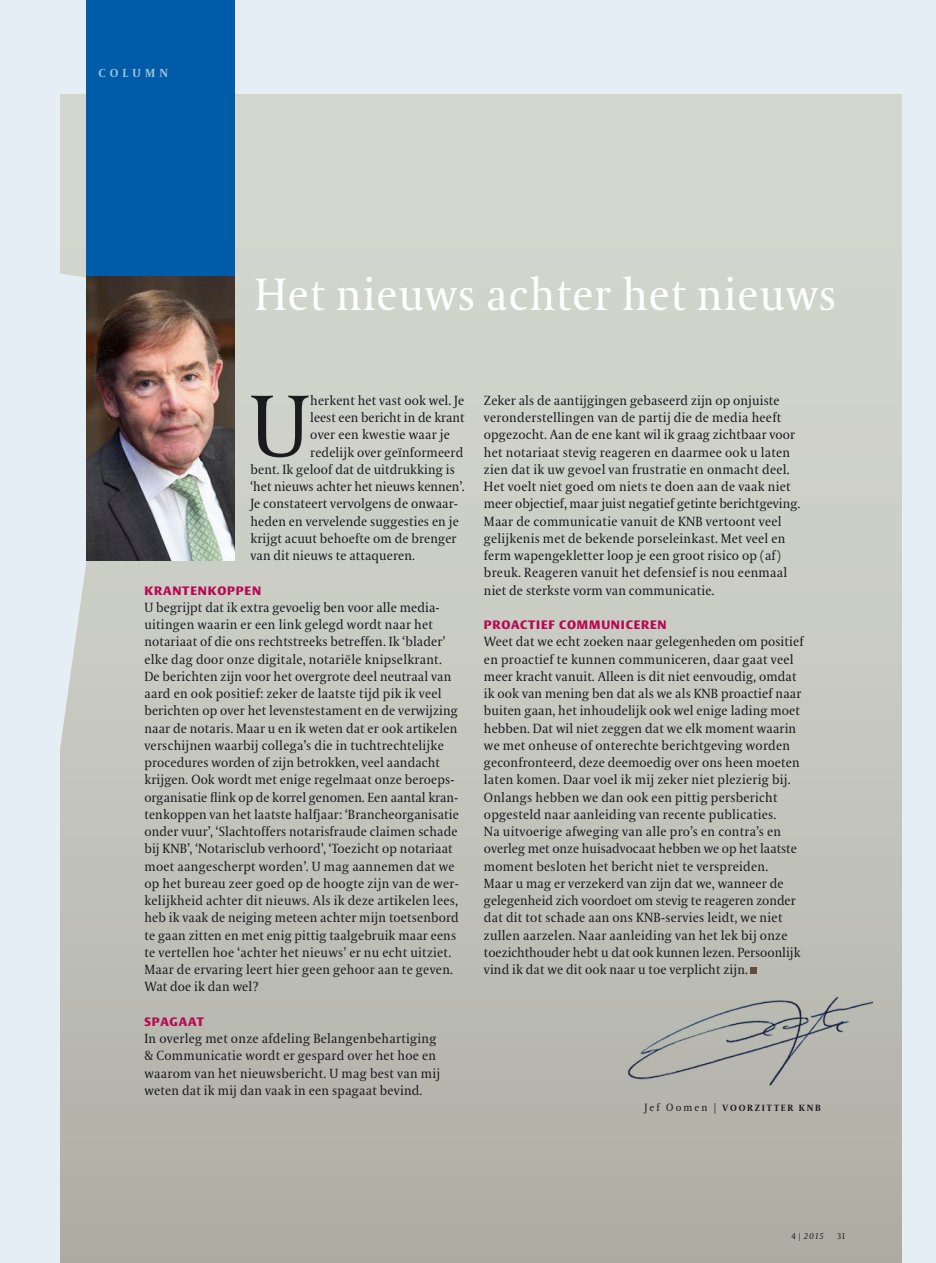
<style>
.page{position:relative;width:936px;height:1263px;background:#fff}
.page>*{position:absolute;margin:0;border:0;box-sizing:border-box;transform-origin:0 0}
.t1{font:87.3px "VPRO Coranto";color:#1a1a1f}
.t2{font:45px "VPRO Coranto";letter-spacing:.02em;color:#fff}
.t3{font:13.2px/17.2px "VPRO Coranto";letter-spacing:.01em;color:#1a1a1f}
.t4{font:700 12px "VPRO Vesta";letter-spacing:.07em;color:#b80852}
.t5{font:700 11.55px "VPRO Coranto";letter-spacing:.355em;color:#a4c3d5}
.t6{font:700 9px "VPRO Coranto";letter-spacing:.2em;color:#1a1a1f}
.t7{font:italic 8.25px "VPRO Coranto";color:#1a1a1f}
.t8{font:8.25px "VPRO Coranto Cn";color:#1a1a1f}
.s1{font-weight:400;font-size:10.5px}
.s2{font-family:"VPRO Coranto Cn";font-style:normal}
</style>
<div class="page">
<div style="left:0;top:0;width:935px;height:1263px;background:#e5eef5"></div>
<div style="left:60px;top:94px;width:841px;height:1169px;background:linear-gradient(to bottom,#d9dcd4,#b1b1a8)"></div>
<svg style="left:60px;top:270px;width:65px;height:553px;fill:#cacdc4"></svg>
<div style="left:86px;top:0;width:148px;height:560px;background:#005ba8"></div>
<img style="left:86px;top:276px;width:148px;height:284px">
<img style="left:625px;top:993px;width:247px;height:97px">
<div style="left:750px;top:968px;width:7px;height:6px;background:#5e4c3d"></div>
<p class="t5" style="left:99px;top:66px;width:71px">COLUMN</p>
<h2 class="t2" style="left:255px;top:268px;width:583px">Het nieuws achter het nieuws</h2>
<h1 class="t1" style="left:250px;top:375px;width:60px">U</h1>
<p class="t3" style="left:310px;top:392px;width:155px">herkent het vast ook wel. Je</p>
<p class="t3" style="left:310px;top:409px;width:156px">leest een bericht in de krant</p>
<p class="t3" style="left:310px;top:426px;width:141px">over een kwestie waar je</p>
<p class="t3" style="left:310px;top:443px;width:154px">redelijk over geïnformeerd</p>
<p class="t3" style="left:250px;top:461px;width:206px">bent. Ik geloof dat de uitdrukking is</p>
<p class="t3" style="left:250px;top:478px;width:215px">‘het nieuws achter het nieuws kennen’.</p>
<p class="t3" style="left:250px;top:495px;width:209px">Je constateert vervolgens de onwaar-</p>
<p class="t3" style="left:250px;top:512px;width:210px">heden en vervelende suggesties en je</p>
<p class="t3" style="left:250px;top:530px;width:208px">krijgt acuut behoefte om de brenger</p>
<p class="t3" style="left:250px;top:547px;width:166px">van dit nieuws te attaqueren.</p>
<p class="t4" style="left:144px;top:585px;width:118px">KRANTENKOPPEN</p>
<p class="t3" style="left:144px;top:599px;width:316px">U begrijpt dat ik extra gevoelig ben voor alle media&shy;uitingen waarin er een link gelegd wordt naar het notariaat of die ons rechtstreeks betreffen. Ik ‘blader’ elke dag door onze digitale, notariële knipselkrant.<br>De berichten zijn voor het overgrote deel neutraal van aard en ook positief: zeker de laatste tijd pik ik veel berichten op over het levenstestament en de verwijzing naar de notaris. Maar u en ik weten dat er ook artikelen verschijnen waarbij collega’s die in tuchtrechtelijke procedures worden of zijn betrokken, veel aandacht krijgen. Ook wordt met enige regelmaat onze beroeps&shy;organisatie flink op de korrel genomen. Een aantal kran&shy;tenkoppen van het laatste halfjaar: ‘Brancheorganisatie onder vuur’, ‘Slachtoffers notarisfraude claimen schade bij KNB’, ‘Notarisclub verhoord’, ‘Toezicht op notariaat moet aangescherpt worden’. U mag aannemen dat we op het bureau zeer goed op de hoogte zijn van de wer-- kelijkheid achter dit nieuws. Als ik deze artikelen lees, heb ik vaak de neiging meteen achter mijn toetsenbord te gaan zitten en met enig pittig taalgebruik maar eens te vertellen hoe ‘achter het nieuws’ er nu echt uitziet.<br>Maar de ervaring leert hier geen gehoor aan te geven.<br>Wat doe ik dan wel?</p>
<p class="t4" style="left:144px;top:1016px;width:61px">SPAGAAT</p>
<p class="t3" style="left:144px;top:1030px;width:297px">In overleg met onze afdeling Belangenbehartiging &amp; Communicatie wordt er gespard over het hoe en waarom van het nieuwsbericht. U mag best van mij weten dat ik mij dan vaak in een spagaat bevind.</p>
<p class="t3" style="left:484px;top:392px;width:318px">Zeker als de aantijgingen gebaseerd zijn op onjuiste veronderstellingen van de partij die de media heeft opgezocht. Aan de ene kant wil ik graag zichtbaar voor het notariaat stevig reageren en daarmee ook u laten zien dat ik uw gevoel van frustratie en onmacht deel.<br>Het voelt niet goed om niets te doen aan de vaak niet meer objectief, maar juist negatief getinte berichtgeving.<br>Maar de communicatie vanuit de KNB vertoont veel gelijkenis met de bekende porseleinkast. Met veel en ferm wapengekletter loop je een groot risico op (af) breuk. Reageren vanuit het defensief is nou eenmaal niet de sterkste vorm van communicatie.</p>
<p class="t4" style="left:484px;top:620px;width:184px">PROACTIEF COMMUNICEREN</p>
<p class="t3" style="left:484px;top:633px;width:321px">Weet dat we echt zoeken naar gelegenheden om positief en proactief te kunnen communiceren, daar gaat veel meer kracht vanuit. Alleen is dit niet eenvoudig, omdat ik ook van mening ben dat als we als KNB proactief naar buiten gaan, het inhoudelijk ook wel enige lading moet hebben. Dat wil niet zeggen dat we elk moment waarin we met onheuse of onterechte berichtgeving worden geconfronteerd, deze deemoedig over ons heen moeten laten komen. Daar voel ik mij zeker niet plezierig bij.<br>Onlangs hebben we dan ook een pittig persbericht opgesteld naar aanleiding van recente publicaties.<br>Na uitvoerige afweging van alle pro’s en contra’s en overleg met onze huisadvocaat hebben we op het laatste moment besloten het bericht niet te verspreiden.<br>Maar u mag er verzekerd van zijn dat we, wanneer de gelegenheid zich voordoet om stevig te reageren zonder dat dit tot schade aan ons KNB-servies leidt, we niet zullen aarzelen. Naar aanleiding van het lek bij onze toezichthouder hebt u dat ook kunnen lezen. Persoonlijk vind ik dat we dit ook naar u toe verplicht zijn.</p>
<p class="t6" style="left:644px;top:1102px;width:178px"><span class="s1">Jef Oomen |</span> VOORZITTER KNB</p>
<p class="t7" style="left:791px;top:1231px;width:34px"><span class="s2">4 |</span> 2015</p>
<p class="t8" style="left:837px;top:1231px;width:9px">31</p>
</div>
